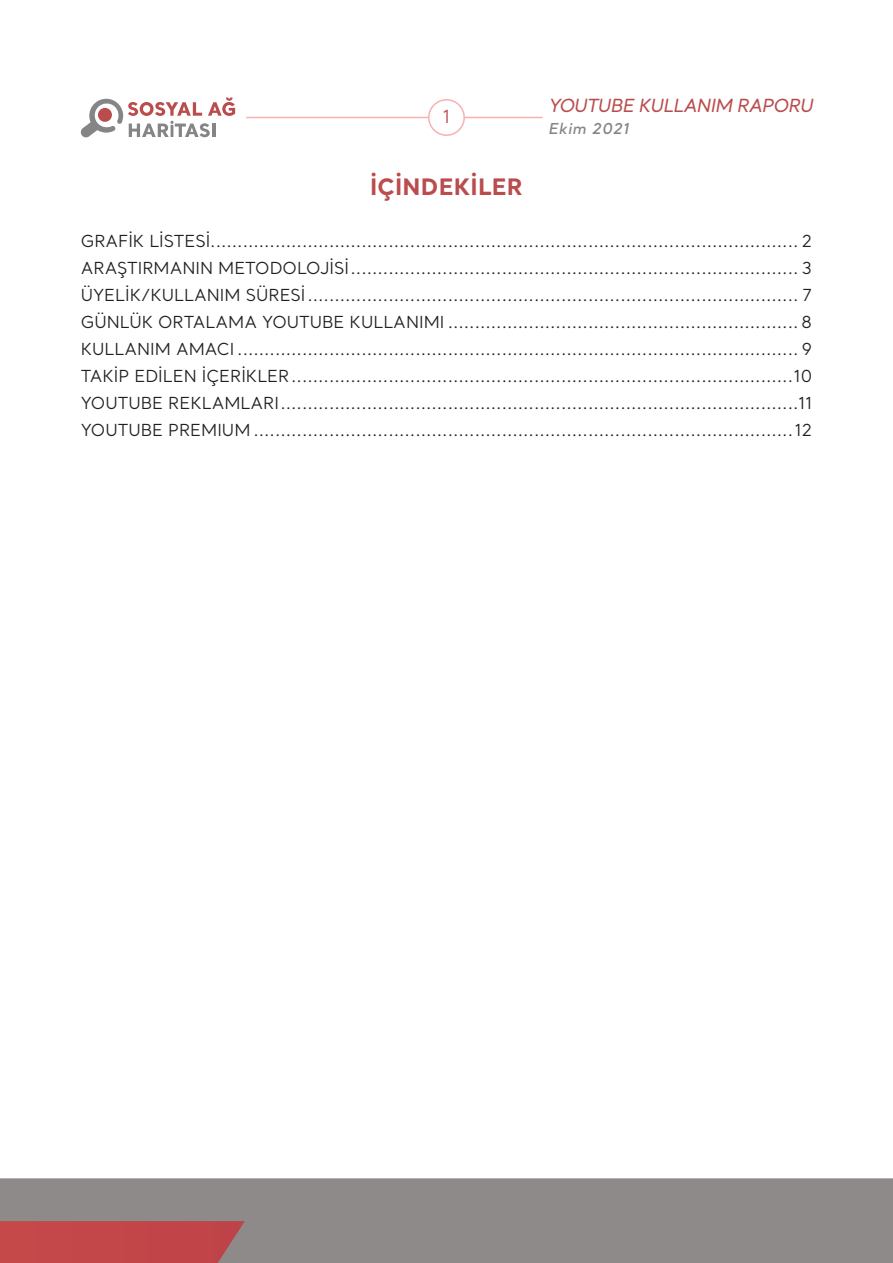
<style>
.page{position:relative;width:893px;height:1263px;background:#fff}
.page>*{position:absolute;margin:0;border:0;box-sizing:border-box;transform-origin:0 0}
.ANA_METIN{font:700 22.5px "Santral";letter-spacing:.01em;color:#ba4c4e}
.t1{font:italic 500 18px "Santral";letter-spacing:-.03em;color:#ba4c4e}
.t2{font:18px "Santral";color:#bc4c4e}
.t3{font:16.5px "Santral";color:#231f20}
.t4{font:italic 600 15px "Santral";letter-spacing:.04em;color:#848587}
</style>
<div class="page">
<div style="left:0;top:1178px;width:893px;height:85px;background:#8e8a8a"></div>
<div style="left:0;top:1221px;width:245px;height:42px;background:#c24648"></div>
<hr style="left:246px;top:117px;width:182px;height:1px;background:#f37d7d">
<hr style="left:465px;top:117px;width:78px;height:1px;background:#f37d7d">
<div style="left:428px;top:99px;width:37px;height:37px;border:2px solid #f37d7d;border-radius:50%"></div>
<svg style="left:80px;top:98px;width:155px;height:40px"></svg>
<p class="t2" style="left:443px;top:105px;width:9px">1</p>
<p class="t1" style="left:548px;top:94px;width:266px">YOUTUBE KULLANIM RAPORU</p>
<p class="t4" style="left:548px;top:119px;width:82px">Ekim 2021</p>
<p class="ANA_METIN" style="left:370px;top:171px;width:154px">İÇİNDEKİLER</p>
<p class="t3" style="left:81px;top:231px;width:733px">GRAFİK LİSTESİ............................................................................................................. 2</p>
<p class="t3" style="left:81px;top:258px;width:733px">ARAŞTIRMANIN METODOLOJİSİ................................................................................... 3</p>
<p class="t3" style="left:81px;top:285px;width:733px">ÜYELİK/KULLANIM SÜRESİ........................................................................................... 7</p>
<p class="t3" style="left:81px;top:312px;width:733px">GÜNLÜK ORTALAMA YOUTUBE KULLANIMI ................................................................. 8</p>
<p class="t3" style="left:81px;top:339px;width:733px">KULLANIM AMACI ........................................................................................................ 9</p>
<p class="t3" style="left:81px;top:366px;width:733px">TAKİP EDİLEN İÇERİKLER.............................................................................................10</p>
<p class="t3" style="left:81px;top:393px;width:733px">YOUTUBE REKLAMLARI................................................................................................11</p>
<p class="t3" style="left:81px;top:420px;width:733px">YOUTUBE PREMIUM .................................................................................................... 12</p>
</div>
